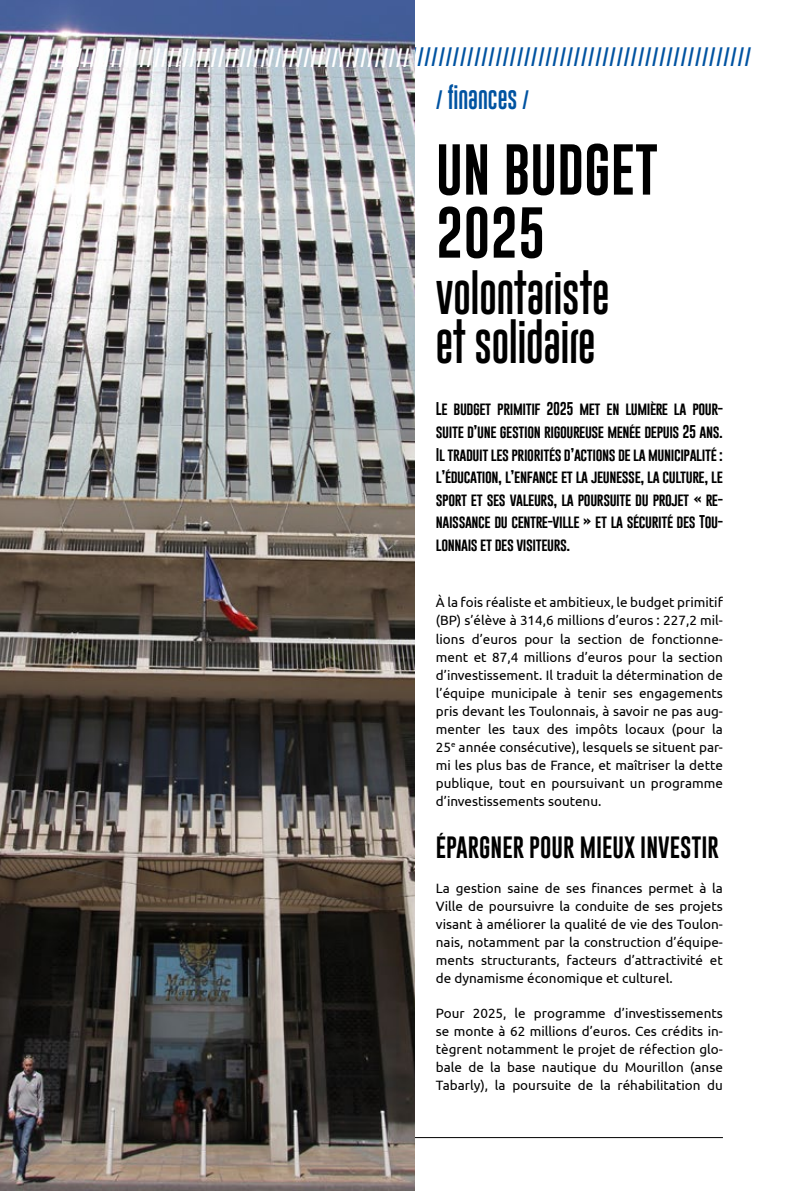
<style>
.page{position:relative;width:808px;height:1191px;background:#fff}
.page>*{position:absolute;margin:0;border:0;box-sizing:border-box;transform-origin:0 0}
.t1{font:52.5px/63px "Gobold Uplow";color:#000}
.t2{font:34.5px/49.5px "Gobold Uplow";color:#000}
.t3{font:22.5px "Gobold";color:#000}
.t4{font:19.5px/42.8px "Gobold Uplow";color:#0053a1}
.t5{font:13.5px/18px "Ubuntu";color:#000;text-align:justify}
.t6{font:13.5px/22.5px "Gobold";letter-spacing:-.03em;color:#000;text-align:justify}
.s1{color:#fff}
</style>
<div class="page">
<hr style="left:128px;top:1137px;width:595px;height:1px;background:#000">
<img style="left:0;top:0;width:414px;height:1191px">
<h3 class="t4" style="left:436px;top:36px;width:317px;text-indent:-382px"><span class="s1">//////////////////////////////////////////////////</span>//////////////////////////////////////////////// / FINANCES /</h3>
<h1 class="t1" style="left:436px;top:138px;width:224px">UN BUDGET<br>2025</h1>
<h2 class="t2" style="left:436px;top:272px;width:175px">VOLONTARISTE<br>ET SOLIDAIRE</h2>
<p class="t6" style="left:436px;top:398px;width:289px">Le budget primitif 2025 met en lumière la pour&shy;suite d’une gestion rigoureuse menée depuis 25 ans.<br>Il traduit les priorités d’actions de la municipalité : l’éducation, l’enfance et la jeunesse, la culture, le sport et ses valeurs, la poursuite du projet « re&shy;naissance du centre-ville » et la sécurité des Tou&shy;lonnais et des visiteurs.</p>
<p class="t5" style="left:436px;top:593px;width:289px">À la fois réaliste et ambitieux, le budget primitif (BP) s’élève à 314,6 millions d’euros : 227,2 mil&shy;lions d’euros pour la section de fonctionne&shy;ment et 87,4 millions d’euros pour la section d’investissement. Il traduit la détermination de l’équipe municipale à tenir ses engagements pris devant les Toulonnais, à savoir ne pas aug&shy;menter les taux des impôts locaux (pour la 25<sup>e</sup> année consécutive), lesquels se situent par&shy;mi les plus bas de France, et maîtriser la dette publique, tout en poursuivant un programme d’investissements soutenu.</p>
<h3 class="t3" style="left:436px;top:833px;width:285px">ÉPARGNER POUR MIEUX INVESTIR</h3>
<p class="t5" style="left:436px;top:879px;width:289px">La gestion saine de ses finances permet à la Ville de poursuivre la conduite de ses projets visant à améliorer la qualité de vie des Toulon&shy;nais, notamment par la construction d’équipe&shy;ments structurants, facteurs d’attractivité et de dynamisme économique et culturel.</p>
<p class="t5" style="left:436px;top:1004px;width:289px">Pour 2025, le programme d’investissements se monte à 62 millions d’euros. Ces crédits in&shy;tègrent notamment le projet de réfection glo&shy;bale de la base nautique du Mourillon (anse Tabarly), la poursuite de la réhabilitation du</p>
</div>
